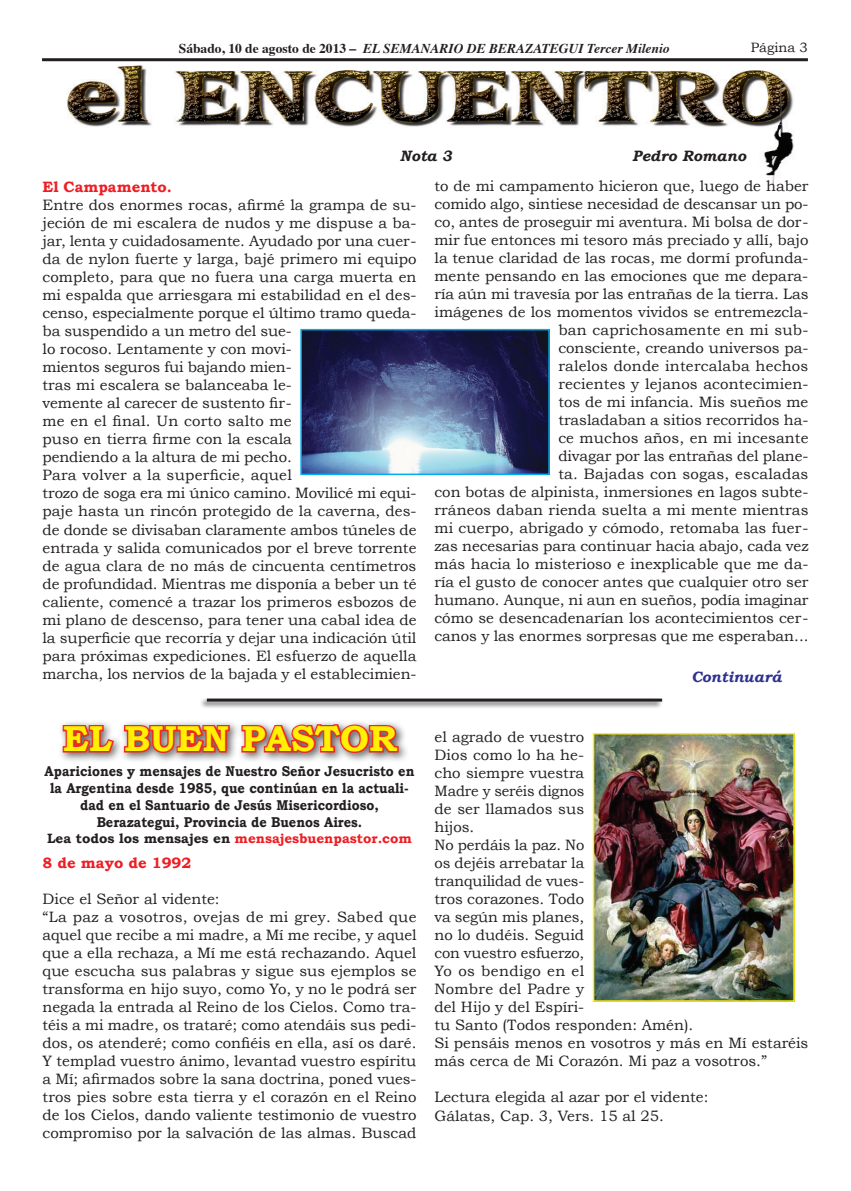
<style>
.page{position:relative;width:851px;height:1191px;background:#fff}
.page>*{position:absolute;margin:0;border:0;box-sizing:border-box;transform-origin:0 0}
.t1{font:700 36px "Bookman Old Style";color:#fff101}
.t2{font:15px/18px "Bookman Old Style";color:#231f20}
.t3{font:700 15px "Bookman Old Style";color:#ee1d23}
.t4{font:italic 700 15px "Bookman Old Style";color:#231f20}
.t5{font:italic 700 15px "Bookman Old Style";color:#2e3092}
.t6{font:700 14.25px/17.1px "Bookman Old Style";color:#231f20;text-align:center;scale:.9 1}
.t7{font:italic 700 13.5px "Times";color:#231f20}
.t8{font:700 13.5px "Bookman Old Style";color:#ee1d23}
.t9{font:13.5px "Bookman Old Style";color:#231f20}
.s1{font-style:normal}
.s2{color:#231f20}
</style>
<div class="page">
<hr style="left:42px;top:58px;width:765px;height:3px;background:#231f20">
<img style="left:67px;top:65px;width:727px;height:120px">
<div style="left:58px;top:719px;width:352px;height:44px;background:#231f20;opacity:.75"></div>
<svg style="left:61px;top:723px;width:55px;height:31px;background:#d1716f"></svg>
<svg style="left:122px;top:720px;width:109px;height:35px;background:#cd6c6a"></svg>
<svg style="left:240px;top:722px;width:160px;height:33px;background:#ca6f6c"></svg>
<div style="left:199px;top:697px;width:464px;height:12px;background:#231f20;opacity:.75"></div>
<hr style="left:207px;top:698px;width:455px;height:3px;background:#231f20">
<img style="left:595px;top:736px;width:196px;height:262px">
<div style="left:592px;top:733px;width:202px;height:268px;border:2px solid #fff101"></div>
<img style="left:303px;top:332px;width:243px;height:140px">
<div style="left:300px;top:329px;width:249px;height:146px;border:2px solid #00aeef"></div>
<p class="t7" style="left:179px;top:36px;width:492px"><span class="s1">Sábado, 10 de agosto de 2013 –</span> EL SEMANARIO DE BERAZATEGUI Tercer Milenio</p>
<p class="t9" style="left:750px;top:39px;width:58px">Página 3</p>
<p class="t4" style="left:400px;top:147px;width:54px">Nota 3</p>
<p class="t4" style="left:632px;top:147px;width:115px">Pedro Romano</p>
<p class="t3" style="left:43px;top:178px;width:131px">El Campamento.</p>
<p class="t2" style="left:43px;top:196px;width:375px">Entre dos enormes rocas, afirmé la grampa de su&shy;jeción de mi escalera de nudos y me dispuse a ba&shy;jar, lenta y cuidadosamente. Ayudado por una cuer&shy;da de nylon fuerte y larga, bajé primero mi equipo completo, para que no fuera una carga muerta en mi espalda que arriesgara mi estabilidad en el des&shy;censo, especialmente porque el último tramo queda&shy;ba suspendido a un metro del sue-<br>lo rocoso. Lentamente y con movi-<br>mientos seguros fui bajando mien-<br>tras mi escalera se balanceaba le-<br>vemente al carecer de sustento fir-<br>me en el final. Un corto salto me<br>puso en tierra firme con la escala<br>pendiendo a la altura de mi pecho.<br>Para volver a la superficie, aquel<br>trozo de soga era mi único camino. Movilicé mi equi&shy;paje hasta un rincón protegido de la caverna, des&shy;de donde se divisaban claramente ambos túneles de entrada y salida comunicados por el breve torrente de agua clara de no más de cincuenta centímetros de profundidad. Mientras me disponía a beber un té caliente, comencé a trazar los primeros esbozos de mi plano de descenso, para tener una cabal idea de la superficie que recorría y dejar una indicación útil para próximas expediciones. El esfuerzo de aquella marcha, los nervios de la bajada y el establecimien-</p>
<h1 class="t1" style="left:63px;top:717px;width:336px">EL BUEN PASTOR</h1>
<p class="t6" style="left:45px;top:762px;width:412px">Apariciones y mensajes de Nuestro Señor Jesucristo en la Argentina desde 1985, que continúan en la actuali&shy;dad en el Santuario de Jesús Misericordioso, Berazategui, Provincia de Buenos Aires.</p>
<p class="t8" style="left:47px;top:830px;width:366px"><span class="s2">Lea todos los mensajes en</span> mensajesbuenpastor.com</p>
<p class="t3" style="left:43px;top:853px;width:150px">8 de mayo de 1992</p>
<p class="t2" style="left:43px;top:889px;width:375px">Dice el Señor al vidente:<br>“La paz a vosotros, ovejas de mi grey. Sabed que aquel que recibe a mi madre, a Mí me recibe, y aquel que a ella rechaza, a Mí me está rechazando. Aquel que escucha sus palabras y sigue sus ejemplos se transforma en hijo suyo, como Yo, y no le podrá ser negada la entrada al Reino de los Cielos. Como tra&shy;téis a mi madre, os trataré; como atendáis sus pedi&shy;dos, os atenderé; como confiéis en ella, así os daré.<br>Y templad vuestro ánimo, levantad vuestro espíritu a Mí; afirmados sobre la sana doctrina, poned vues&shy;tros pies sobre esta tierra y el corazón en el Reino de los Cielos, dando valiente testimonio de vuestro compromiso por la salvación de las almas. Buscad</p>
<p class="t2" style="left:434px;top:177px;width:375px;text-align:right">to de mi campamento hicieron que, luego de haber comido algo, sintiese necesidad de descansar un po&shy;co, antes de proseguir mi aventura. Mi bolsa de dor&shy;mir fue entonces mi tesoro más preciado y allí, bajo la tenue claridad de las rocas, me dormí profunda&shy;mente pensando en las emociones que me depara&shy;ría aún mi travesía por las entrañas de la tierra. Las imágenes de los momentos vividos se entremezcla&shy;ban caprichosamente en mi sub-<br>consciente, creando universos pa-<br>ralelos donde intercalaba hechos<br>recientes y lejanos acontecimien-<br>tos de mi infancia. Mis sueños me<br>trasladaban a sitios recorridos ha-<br>ce muchos años, en mi incesante<br>divagar por las entrañas del plane-<br>ta. Bajadas con sogas, escaladas<br>con botas de alpinista, inmersiones en lagos subte&shy;rráneos daban rienda suelta a mi mente mientras mi cuerpo, abrigado y cómodo, retomaba las fuer&shy;zas necesarias para continuar hacia abajo, cada vez más hacia lo misterioso e inexplicable que me da&shy;ría el gusto de conocer antes que cualquier otro ser humano. Aunque, ni aun en sueños, podía imaginar cómo se desencadenarían los acontecimientos cer&shy;canos y las enormes sorpresas que me esperaban...</p>
<p class="t5" style="left:691px;top:668px;width:92px">Continuará</p>
<p class="t2" style="left:434px;top:728px;width:375px">el agrado de vuestro<br>Dios como lo ha he-<br>cho siempre vuestra<br>Madre y seréis dignos<br>de ser llamados sus<br>hijos.<br>No perdáis la paz. No<br>os dejéis arrebatar la<br>tranquilidad de vues-<br>tros corazones. Todo<br>va según mis planes,<br>no lo dudéis. Seguid<br>con vuestro esfuerzo,<br>Yo os bendigo en el<br>Nombre del Padre y<br>del Hijo y del Espíri-<br>tu Santo (Todos responden: Amén).<br>Si pensáis menos en vosotros y más en Mí estaréis más cerca de Mi Corazón. Mi paz a vosotros.”</p>
<p class="t2" style="left:434px;top:1088px;width:275px">Lectura elegida al azar por el vidente:<br>Gálatas, Cap. 3, Vers. 15 al 25.</p>
</div>
